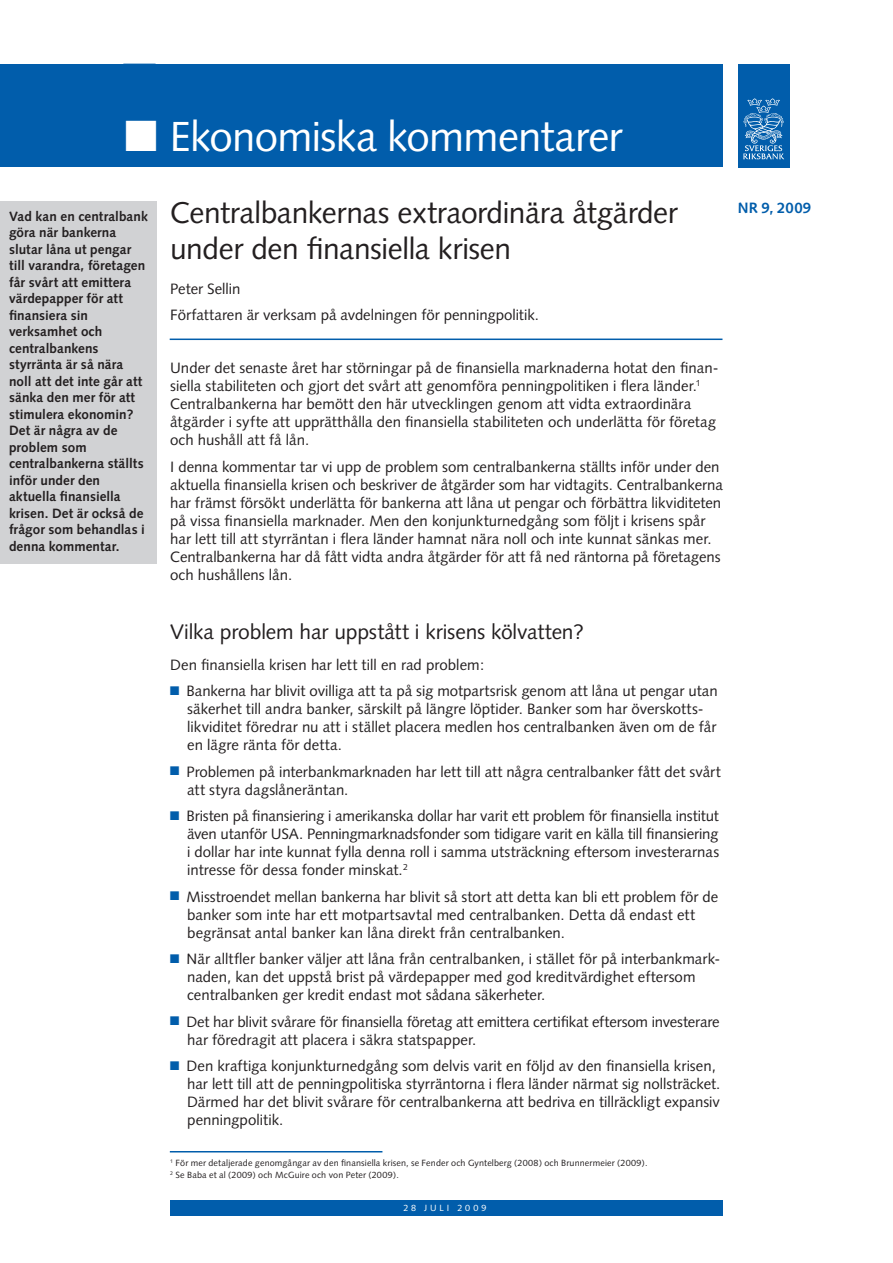
<style>
.page{position:relative;width:893px;height:1263px;background:#fff}
.page>*{position:absolute;margin:0;border:0;box-sizing:border-box;transform-origin:0 0}
.Brödtext{font:42px "Syntax";color:#fff}
.Inledning{font:30px/36px "Syntax";letter-spacing:-.015em;color:#231f20}
.MB_Rubrik_2{font:21px "Syntax";letter-spacing:-.005em;color:#231f20}
.MB_Brödtext{font:15px/18px "Syntax";color:#231f20}
.Inledning-2{font:15px "Syntax";letter-spacing:-.005em;color:#231f20}
.Bröd{font:700 15px "Syntax";letter-spacing:.015em;color:#015dab}
.t1{font:700 13.5px/16.5px "Syntax";letter-spacing:.005em;color:#231f20}
.t2{font:9px "Syntax";letter-spacing:.015em;color:#231f20}
.t3{font:9px "Syntax";letter-spacing:.325em;color:#fff}
.s1{font-family:"Monotype Sorts"}
.s2{font-family:"Monotype Sorts";font-size:12px;color:#015dab}
</style>
<div class="page">
<div style="left:170px;top:1200px;width:552px;height:16px;background:#015dab"></div>
<div style="left:0;top:201px;width:156px;height:363px;background:#d1d2d4"></div>
<hr style="left:170px;top:339px;width:552px;height:1px;background:#015dab">
<div style="left:0;top:64px;width:723px;height:103px;background:#015dab"></div>
<div style="left:738px;top:64px;width:51px;height:103px;background:#015dab"></div>
<svg style="left:743px;top:98px;width:41px;height:61px"></svg>
<hr style="left:170px;top:1151px;width:212px;height:1px;background:#015dab">
<p class="Brödtext" style="left:125px;top:111px;width:499px"><span class="s1">N</span> Ekonomiska kommentarer</p>
<p class="t1" style="left:9px;top:208px;width:140px">Vad kan en centralbank göra när bankerna slutar låna ut pengar till varandra, företagen får svårt att emittera värdepapper för att finansiera sin verksamhet och centralbankens styrränta är så nära noll att det inte går att sänka den mer för att stimulera ekonomin?<br>Det är några av de problem som centralbankerna ställts inför under den aktuella finansiella krisen. Det är också de frågor som behandlas i denna kommentar.</p>
<p class="Inledning" style="left:170px;top:194px;width:509px">Centralbankernas extraordinära åtgärder under den finansiella krisen</p>
<p class="Inledning-2" style="left:170px;top:279px;width:72px">Peter Sellin</p>
<p class="Inledning-2" style="left:170px;top:306px;width:370px">Författaren är verksam på avdelningen för penningpolitik.</p>
<p class="MB_Brödtext" style="left:170px;top:359px;width:550px">Under det senaste året har störningar på de finansiella marknaderna hotat den finan&shy;siella stabiliteten och gjort det svårt att genomföra penningpolitiken i flera länder.<sup>1<br></sup>Centralbankerna har bemött den här utvecklingen genom att vidta extraordinära åtgärder i syfte att upprätthålla den finansiella stabiliteten och underlätta för företag och hushåll att få lån.</p>
<p class="MB_Brödtext" style="left:170px;top:457px;width:554px">I denna kommentar tar vi upp de problem som centralbankerna ställts inför under den aktuella finansiella krisen och beskriver de åtgärder som har vidtagits. Centralbankerna har främst försökt underlätta för bankerna att låna ut pengar och förbättra likviditeten på vissa finansiella marknader. Men den konjunkturnedgång som följt i krisens spår har lett till att styrräntan i flera länder hamnat nära noll och inte kunnat sänkas mer.<br>Centralbankerna har då fått vidta andra åtgärder för att få ned räntorna på företagens och hushållens lån.</p>
<p class="Bröd" style="left:738px;top:199px;width:75px">nr 9, 2009</p>
<p class="MB_Rubrik_2" style="left:170px;top:619px;width:415px">Vilka problem har uppstått i krisens kölvatten?</p>
<p class="MB_Brödtext" style="left:170px;top:655px;width:316px">Den finansiella krisen har lett till en rad problem:</p>
<p class="MB_Brödtext" style="left:187px;top:682px;width:532px;text-indent:-17px"><span class="s2">N</span> Bankerna har blivit ovilliga att ta på sig motpartsrisk genom att låna ut pengar utan säkerhet till andra banker, särskilt på längre löptider. Banker som har överskotts&shy;likviditet föredrar nu att i stället placera medlen hos centralbanken även om de får en lägre ränta för detta.</p>
<p class="MB_Brödtext" style="left:187px;top:762px;width:535px;text-indent:-17px"><span class="s2">N</span> Problemen på interbankmarknaden har lett till att några centralbanker fått det svårt att styra dagslåneräntan.</p>
<p class="MB_Brödtext" style="left:187px;top:807px;width:533px;text-align:justify;text-indent:-17px"><span class="s2">N</span> Bristen på finansiering i amerikanska dollar har varit ett problem för finansiella institut även utanför USA . Penningmarknadsfonder som tidigare varit en källa till finansiering i dollar har inte kunnat fylla denna roll i samma utsträckning eftersom investerarnas intresse för dessa fonder minskat.<sup>2</sup></p>
<p class="MB_Brödtext" style="left:187px;top:887px;width:533px;text-indent:-17px"><span class="s2">N</span> Misstroendet mellan bankerna har blivit så stort att detta kan bli ett problem för de banker som inte har ett motpartsavtal med centralbanken. Detta då endast ett begränsat antal banker kan låna direkt från centralbanken.</p>
<p class="MB_Brödtext" style="left:187px;top:950px;width:535px;text-indent:-17px"><span class="s2">N</span> N är alltfler banker väljer att låna från centralbanken, i stället för på interbankmark&shy;naden, kan det uppstå brist på värdepapper med god kreditvärdighet eftersom centralbanken ger kredit endast mot sådana säkerheter.</p>
<p class="MB_Brödtext" style="left:187px;top:1012px;width:534px;text-indent:-17px"><span class="s2">N</span> Det har blivit svårare för finansiella företag att emittera certifikat eftersom investerare har föredragit att placera i säkra statspapper.</p>
<p class="MB_Brödtext" style="left:187px;top:1057px;width:535px;text-indent:-17px"><span class="s2">N</span> Den kraftiga konjunkturnedgång som delvis varit en följd av den finansiella krisen, har lett till att de penningpolitiska styrräntorna i flera länder närmat sig nollsträcket.<br>Därmed har det blivit svårare för centralbankerna att bedriva en tillräckligt expansiv penningpolitik.</p>
<p class="t2" style="left:170px;top:1157px;width:479px"><sup>1</sup> För mer detaljerade genomgångar av den finansiella krisen, se Fender och Gyntelberg (2008) och Brunnermeier (2009).</p>
<p class="t2" style="left:170px;top:1169px;width:230px"><sup>2</sup> Se Baba et al (2009) och McGuire och von Peter (2009).</p>
<p class="t3" style="left:403px;top:1202px;width:85px">28 JULI 2009</p>
</div>
